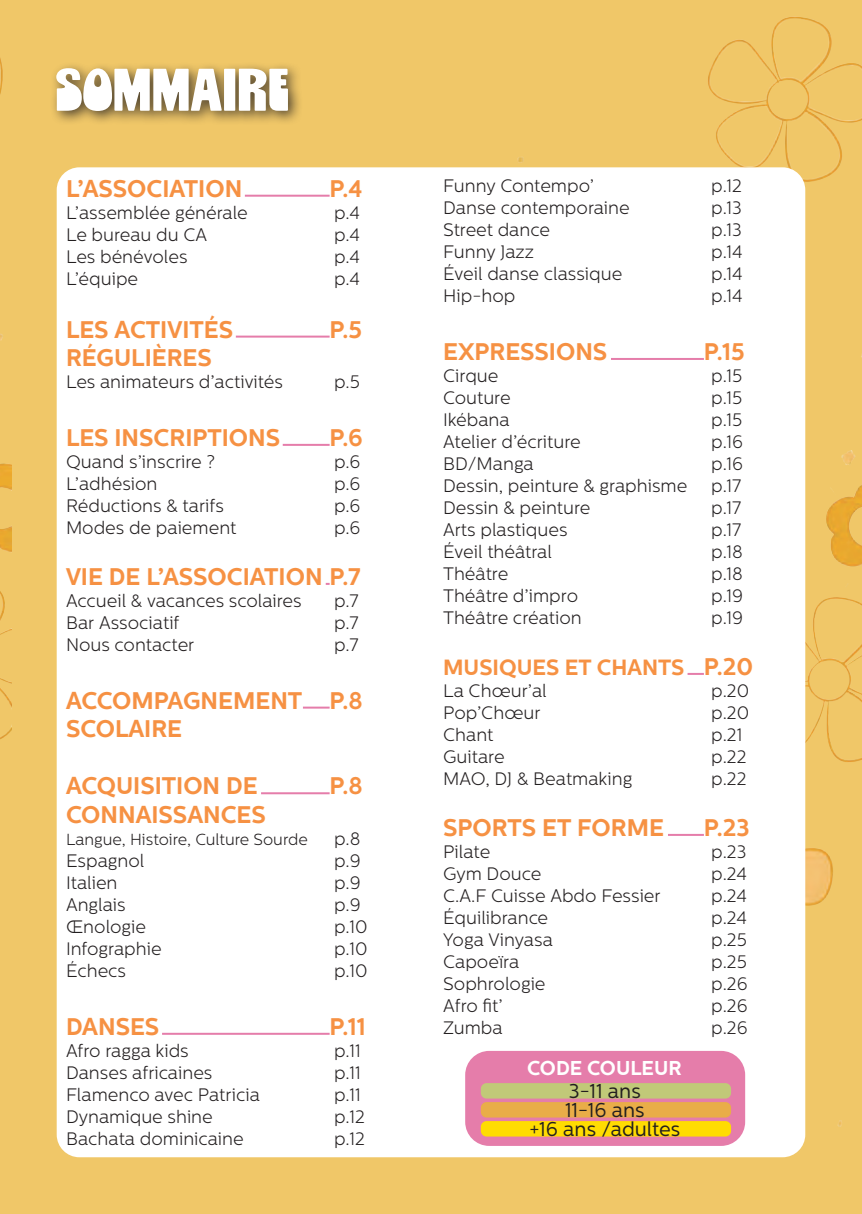
<style>
.page{position:relative;width:862px;height:1214px;background:#fff}
.page>*{position:absolute;margin:0;border:0;box-sizing:border-box;transform-origin:0 0}
.t1{font:60px "Chorine Large";color:#fff}
.t2{font:700 24px/28.8px "Centrale Sans";color:#f69143}
.t3{font:700 22px "Centrale Sans";color:#f69143}
.t4{font:20px/19px "Centrale Sans";color:#231f20}
.t5{font:700 20px "Centrale Sans";color:#fff}
.t6{font:300 18px "Centrale Sans";color:#231f20}
.t7{font:300 16px "Centrale Sans";color:#231f20}
</style>
<div class="page">
<div style="left:0;top:0;width:862px;height:1213px;background:#f0c768"></div>
<img style="left:0;top:58px;width:12px;height:681px">
<img style="left:420px;top:16px;width:442px;height:1142px">
<div style="left:57px;top:167px;width:748px;height:990px;background:#fff;border-radius:23px"></div>
<div style="left:49px;top:61px;width:254px;height:65px;background:#231f20;opacity:.75"></div>
<hr style="left:245px;top:195px;width:85px;height:2px;background:#e57daa">
<div style="left:465px;top:1050px;width:280px;height:95px;background:#e57daa;border-radius:24px"></div>
<div style="left:481px;top:1120px;width:250px;height:16px;background:#ffdc01;border-radius:6px"></div>
<div style="left:481px;top:1082px;width:250px;height:16px;background:#c1c978;border-radius:6px"></div>
<div style="left:481px;top:1101px;width:250px;height:16px;background:#e9ad48;border-radius:6px"></div>
<hr style="left:236px;top:335px;width:94px;height:2px;background:#e57daa">
<hr style="left:283px;top:444px;width:47px;height:2px;background:#e57daa">
<hr style="left:303px;top:706px;width:27px;height:2px;background:#e57daa">
<hr style="left:261px;top:792px;width:69px;height:2px;background:#e57daa">
<hr style="left:162px;top:1032px;width:168px;height:2px;background:#e57daa">
<hr style="left:611px;top:358px;width:93px;height:2px;background:#e57daa">
<svg style="left:687px;top:672px;width:17px;height:2px"></svg>
<hr style="left:668px;top:833px;width:36px;height:2px;background:#e57daa">
<h1 class="t1" style="left:55px;top:57px;width:237px">SOMMAIRE</h1>
<h2 class="t2" style="left:66px;top:174px;width:178px">L’ASSOCIATION</h2>
<p class="t6" style="left:66px;top:202px;width:183px">L’assemblée générale</p>
<p class="t6" style="left:334px;top:202px;width:28px">p.4</p>
<p class="t6" style="left:66px;top:224px;width:143px">Le bureau du CA</p>
<p class="t6" style="left:334px;top:224px;width:28px">p.4</p>
<p class="t6" style="left:66px;top:246px;width:123px">Les bénévoles</p>
<p class="t6" style="left:334px;top:246px;width:28px">p.4</p>
<p class="t6" style="left:66px;top:268px;width:74px">L’équipe</p>
<p class="t6" style="left:334px;top:268px;width:28px">p.4</p>
<h2 class="t2" style="left:66px;top:314px;width:169px">LES ACTIVITÉS<br>RÉGULIÈRES</h2>
<p class="t6" style="left:66px;top:372px;width:219px">Les animateurs d’activités</p>
<p class="t6" style="left:334px;top:372px;width:27px">p.5</p>
<h2 class="t2" style="left:66px;top:423px;width:216px">LES INSCRIPTIONS</h2>
<p class="t6" style="left:66px;top:451px;width:151px">Quand s’inscrire ?</p>
<p class="t6" style="left:334px;top:451px;width:28px">p.6</p>
<p class="t6" style="left:66px;top:473px;width:93px">L’adhésion</p>
<p class="t6" style="left:334px;top:473px;width:28px">p.6</p>
<p class="t6" style="left:66px;top:495px;width:159px">Réductions &amp; tarifs</p>
<p class="t6" style="left:334px;top:495px;width:28px">p.6</p>
<p class="t6" style="left:66px;top:517px;width:172px">Modes de paiement</p>
<p class="t6" style="left:334px;top:517px;width:28px">p.6</p>
<h2 class="t2" style="left:66px;top:562px;width:296px">VIE DE L’ASSOCIATION P.7</h2>
<p class="t6" style="left:66px;top:590px;width:237px">Accueil &amp; vacances scolaires</p>
<p class="t6" style="left:334px;top:590px;width:26px">p.7</p>
<p class="t6" style="left:66px;top:612px;width:115px">Bar Associatif</p>
<p class="t6" style="left:334px;top:612px;width:26px">p.7</p>
<p class="t6" style="left:66px;top:634px;width:130px">Nous contacter</p>
<p class="t6" style="left:334px;top:634px;width:26px">p.7</p>
<h2 class="t2" style="left:66px;top:685px;width:238px">ACCOMPAGNEMENT<br>SCOLAIRE</h2>
<h2 class="t2" style="left:66px;top:771px;width:201px">ACQUISITION DE<br>CONNAISSANCES</h2>
<p class="t7" style="left:66px;top:830px;width:243px">Langue, Histoire, Culture Sourde</p>
<p class="t6" style="left:334px;top:828px;width:28px">p.8</p>
<p class="t6" style="left:66px;top:850px;width:80px">Espagnol</p>
<p class="t6" style="left:334px;top:850px;width:28px">p.9</p>
<p class="t6" style="left:66px;top:872px;width:53px">Italien</p>
<p class="t6" style="left:334px;top:872px;width:28px">p.9</p>
<p class="t6" style="left:66px;top:894px;width:61px">Anglais</p>
<p class="t6" style="left:334px;top:894px;width:28px">p.9</p>
<p class="t6" style="left:66px;top:916px;width:82px">Œnologie</p>
<p class="t6" style="left:334px;top:916px;width:35px">p.10</p>
<p class="t6" style="left:66px;top:938px;width:97px">Infographie</p>
<p class="t6" style="left:334px;top:938px;width:35px">p.10</p>
<p class="t6" style="left:66px;top:960px;width:62px">Échecs</p>
<p class="t6" style="left:334px;top:960px;width:35px">p.10</p>
<h2 class="t2" style="left:66px;top:1011px;width:95px">DANSES</h2>
<p class="t6" style="left:66px;top:1040px;width:124px">Afro ragga kids</p>
<p class="t6" style="left:334px;top:1040px;width:28px">p.11</p>
<p class="t6" style="left:66px;top:1062px;width:148px">Danses africaines</p>
<p class="t6" style="left:334px;top:1062px;width:28px">p.11</p>
<p class="t6" style="left:66px;top:1084px;width:195px">Flamenco avec Patricia</p>
<p class="t6" style="left:334px;top:1084px;width:28px">p.11</p>
<p class="t6" style="left:66px;top:1106px;width:148px">Dynamique shine</p>
<p class="t6" style="left:334px;top:1106px;width:32px">p.12</p>
<p class="t6" style="left:66px;top:1128px;width:179px">Bachata dominicaine</p>
<p class="t6" style="left:334px;top:1128px;width:32px">p.12</p>
<h2 class="t2" style="left:330px;top:174px;width:35px">P.4</h2>
<h2 class="t2" style="left:330px;top:314px;width:34px">P.5</h2>
<h2 class="t2" style="left:330px;top:423px;width:35px">P.6</h2>
<h2 class="t2" style="left:330px;top:685px;width:35px">P.8</h2>
<h2 class="t2" style="left:330px;top:771px;width:35px">P.8</h2>
<h2 class="t2" style="left:330px;top:1011px;width:38px">P.11</h2>
<p class="t6" style="left:443px;top:176px;width:152px">Funny Contempo’</p>
<p class="t6" style="left:711px;top:176px;width:32px">p.12</p>
<p class="t6" style="left:443px;top:198px;width:188px">Danse contemporaine</p>
<p class="t6" style="left:711px;top:198px;width:32px">p.13</p>
<p class="t6" style="left:443px;top:220px;width:108px">Street dance</p>
<p class="t6" style="left:711px;top:220px;width:32px">p.13</p>
<p class="t6" style="left:443px;top:242px;width:92px">Funny Jazz</p>
<p class="t6" style="left:711px;top:242px;width:33px">p.14</p>
<p class="t6" style="left:443px;top:264px;width:181px">Éveil danse classique</p>
<p class="t6" style="left:711px;top:264px;width:33px">p.14</p>
<p class="t6" style="left:443px;top:286px;width:74px">Hip-hop</p>
<p class="t6" style="left:711px;top:286px;width:33px">p.14</p>
<h2 class="t2" style="left:443px;top:337px;width:166px">EXPRESSIONS</h2>
<p class="t6" style="left:443px;top:365px;width:57px">Cirque</p>
<p class="t6" style="left:711px;top:365px;width:33px">p.15</p>
<p class="t6" style="left:443px;top:387px;width:69px">Couture</p>
<p class="t6" style="left:711px;top:387px;width:33px">p.15</p>
<p class="t6" style="left:443px;top:409px;width:68px">Ikébana</p>
<p class="t6" style="left:711px;top:409px;width:33px">p.15</p>
<p class="t6" style="left:443px;top:431px;width:139px">Atelier d’écriture</p>
<p class="t6" style="left:711px;top:431px;width:34px">p.16</p>
<p class="t6" style="left:443px;top:453px;width:92px">BD/Manga</p>
<p class="t6" style="left:711px;top:453px;width:34px">p.16</p>
<p class="t6" style="left:443px;top:475px;width:246px">Dessin, peinture &amp; graphisme</p>
<p class="t6" style="left:711px;top:475px;width:32px">p.17</p>
<p class="t6" style="left:443px;top:497px;width:149px">Dessin &amp; peinture</p>
<p class="t6" style="left:711px;top:497px;width:32px">p.17</p>
<p class="t6" style="left:443px;top:519px;width:126px">Arts plastiques</p>
<p class="t6" style="left:711px;top:519px;width:32px">p.17</p>
<p class="t6" style="left:443px;top:541px;width:110px">Éveil théâtral</p>
<p class="t6" style="left:711px;top:541px;width:33px">p.18</p>
<p class="t6" style="left:443px;top:563px;width:67px">Théâtre</p>
<p class="t6" style="left:711px;top:563px;width:33px">p.18</p>
<p class="t6" style="left:443px;top:585px;width:136px">Théâtre d’impro</p>
<p class="t6" style="left:711px;top:585px;width:34px">p.19</p>
<p class="t6" style="left:443px;top:607px;width:140px">Théâtre création</p>
<p class="t6" style="left:711px;top:607px;width:34px">p.19</p>
<p class="t3" style="left:443px;top:654px;width:243px">MUSIQUES ET CHANTS</p>
<p class="t6" style="left:443px;top:680px;width:105px">La Chœur’al</p>
<p class="t6" style="left:711px;top:680px;width:40px">p.20</p>
<p class="t6" style="left:443px;top:702px;width:99px">Pop’Chœur</p>
<p class="t6" style="left:711px;top:702px;width:40px">p.20</p>
<p class="t6" style="left:443px;top:724px;width:52px">Chant</p>
<p class="t6" style="left:711px;top:724px;width:33px">p.21</p>
<p class="t6" style="left:443px;top:746px;width:63px">Guitare</p>
<p class="t6" style="left:711px;top:746px;width:37px">p.22</p>
<p class="t6" style="left:443px;top:768px;width:191px">MAO, DJ &amp; Beatmaking</p>
<p class="t6" style="left:711px;top:768px;width:37px">p.22</p>
<h2 class="t2" style="left:443px;top:812px;width:222px">SPORTS ET FORME</h2>
<p class="t6" style="left:443px;top:841px;width:49px">Pilate</p>
<p class="t6" style="left:711px;top:841px;width:37px">p.23</p>
<p class="t6" style="left:443px;top:863px;width:100px">Gym Douce</p>
<p class="t6" style="left:711px;top:863px;width:38px">p.24</p>
<p class="t6" style="left:443px;top:885px;width:219px">C.A.F Cuisse Abdo Fessier</p>
<p class="t6" style="left:711px;top:885px;width:38px">p.24</p>
<p class="t6" style="left:443px;top:907px;width:107px">Équilibrance</p>
<p class="t6" style="left:711px;top:907px;width:38px">p.24</p>
<p class="t6" style="left:443px;top:929px;width:111px">Yoga Vinyasa</p>
<p class="t6" style="left:711px;top:929px;width:37px">p.25</p>
<p class="t6" style="left:443px;top:951px;width:78px">Capoeïra</p>
<p class="t6" style="left:711px;top:951px;width:37px">p.25</p>
<p class="t6" style="left:443px;top:973px;width:104px">Sophrologie</p>
<p class="t6" style="left:711px;top:973px;width:38px">p.26</p>
<p class="t6" style="left:443px;top:995px;width:61px">Afro fit’</p>
<p class="t6" style="left:711px;top:995px;width:38px">p.26</p>
<p class="t6" style="left:443px;top:1017px;width:61px">Zumba</p>
<p class="t6" style="left:711px;top:1017px;width:38px">p.26</p>
<h2 class="t2" style="left:704px;top:337px;width:42px">P.15</h2>
<h2 class="t2" style="left:704px;top:651px;width:51px">P.20</h2>
<h2 class="t2" style="left:704px;top:812px;width:47px">P.23</h2>
<p class="t5" style="left:527px;top:1056px;width:156px">CODE COULEUR</p>
<p class="t4" style="left:565px;top:1081px;width:81px">3-11 ans<br>11-16 ans</p>
<p class="t4" style="left:529px;top:1119px;width:152px">+16 ans /adultes</p>
</div>
